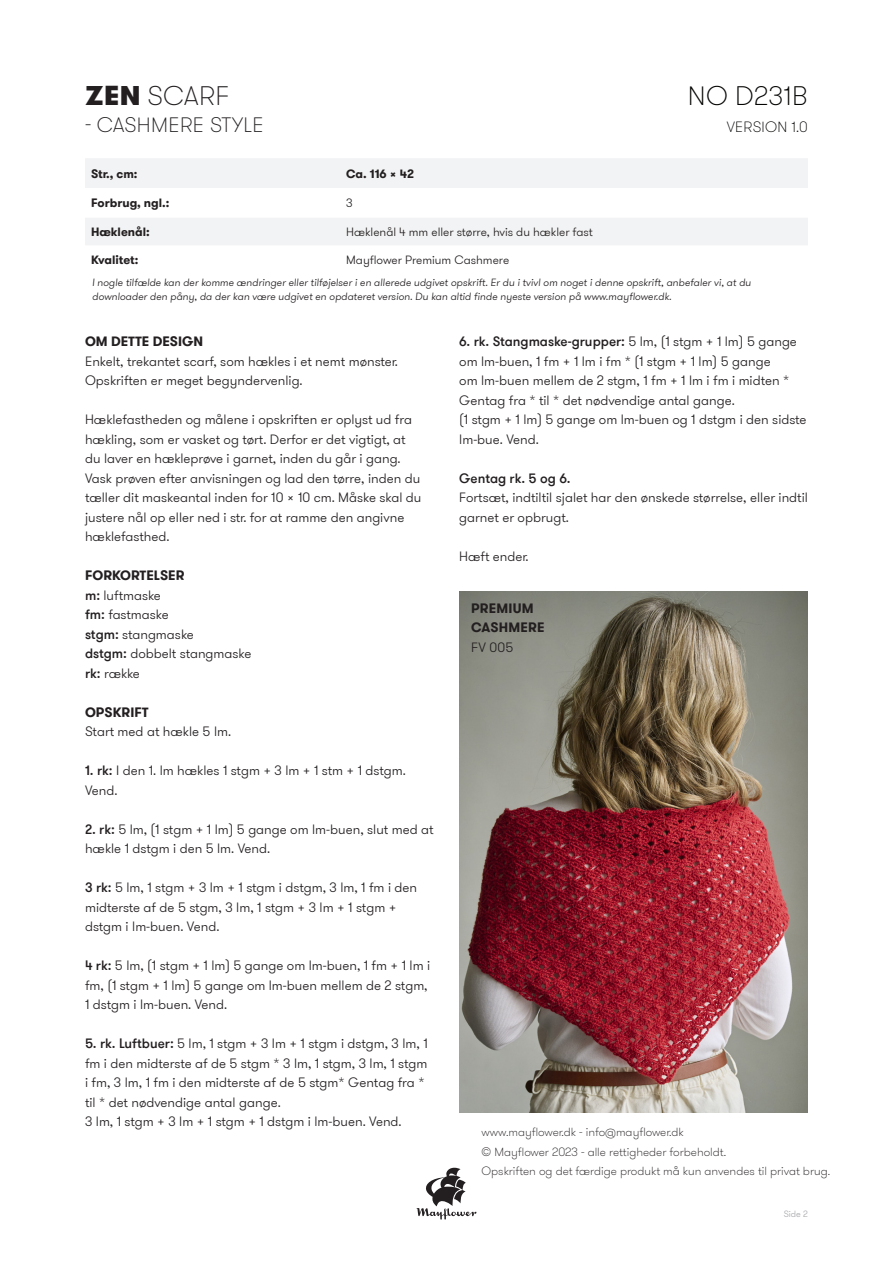
<style>
.page{position:relative;width:893px;height:1263px;background:#fff}
.page>*{position:absolute;margin:0;border:0;box-sizing:border-box;transform-origin:0 0}
.t1{font:100 27px "GT Walsheim Pro";letter-spacing:.015em;color:#231f20}
.t2{font:100 27px "GT Walsheim Pro";letter-spacing:.015em;color:#040503}
.t3{font:100 21px "GT Walsheim Pro";letter-spacing:.015em;color:#231f20}
.t4{font:100 15px "GT Walsheim Pro";letter-spacing:.015em;color:#040503}
.t5{font:300 13.5px/19.5px "GT Walsheim Pro";color:#231f20}
.t6{font:700 13.5px/19.5px "GT Walsheim Pro";color:#231f20}
.t7{font:500 13.5px "GT Walsheim Pro";color:#231f20}
.t8{font:100 12px "GT Walsheim Pro";color:#231f20}
.t9{font:300 12px "GT Walsheim Pro";color:#231f20}
.t10{font:700 12px "GT Walsheim Pro";color:#231f20}
.t11{font:italic 300 10.5px/13.5px "GT Walsheim Pro";color:#231f20}
.t12{font:300 9px "GT Walsheim Pro";color:#a8a9ad}
.s1{font-weight:900}
.s2{font-weight:500}
</style>
<div class="page">
<svg style="left:417px;top:1168px;width:59px;height:51px"></svg>
<svg style="left:85px;top:158px;width:723px;height:87px;fill:#f2f3f4"></svg>
<img style="left:459px;top:591px;width:349px;height:521px">
<p class="t1" style="left:85px;top:79px;width:146px"><span class="s1">ZEN</span> SCARF</p>
<p class="t3" style="left:85px;top:111px;width:180px">- CASHMERE STYLE</p>
<p class="t10" style="left:91px;top:166px;width:48px">Str., cm:</p>
<p class="t10" style="left:346px;top:166px;width:69px">Ca. 116 x 42</p>
<p class="t10" style="left:91px;top:195px;width:80px">Forbrug, ngl.:</p>
<p class="t9" style="left:346px;top:196px;width:8px">3</p>
<p class="t10" style="left:91px;top:224px;width:60px">Hæklenål:</p>
<p class="t9" style="left:346px;top:224px;width:248px">Hæklenål 4 mm eller større, hvis du hækler fast</p>
<p class="t10" style="left:91px;top:252px;width:49px">Kvalitet:</p>
<p class="t9" style="left:346px;top:252px;width:165px">Mayflower Premium Cashmere</p>
<p class="t2" style="left:688px;top:79px;width:121px">NO D231B</p>
<p class="t4" style="left:727px;top:117px;width:83px">VERSION 1.0</p>
<p class="t11" style="left:92px;top:276px;width:660px">I nogle tilfælde kan der komme ændringer eller tilføjelser i en allerede udgivet opskrift. Er du i tvivl om noget i denne opskrift, anbefaler vi, at du downloader den påny, da der kan være udgivet en opdateret version. Du kan altid finde nyeste version på www.mayflower.dk.</p>
<p class="t6" style="left:85px;top:332px;width:120px">OM DETTE DESIGN</p>
<p class="t5" style="left:85px;top:351px;width:314px">Enkelt, trekantet scarf, som hækles i et nemt mønster.<br>Opskriften er meget begyndervenlig.</p>
<p class="t5" style="left:85px;top:410px;width:329px">Hæklefastheden og målene i opskriften er oplyst ud fra</p>
<p class="t5" style="left:85px;top:429px;width:338px">hækling, som er vasket og tørt. Derfor er det vigtigt, at du laver en hækleprøve i garnet, inden du går i gang.<br>Vask prøven efter anvisningen og lad den tørre, inden du tæller dit maskeantal inden for 10 x 10 cm. Måske skal du justere nål op eller ned i str. for at ramme den angivne hæklefasthed.</p>
<p class="t6" style="left:85px;top:566px;width:101px">FORKORTELSER</p>
<p class="t5" style="left:85px;top:585px;width:77px"><span class="s2">m:</span> luftmaske</p>
<p class="t5" style="left:85px;top:605px;width:85px"><span class="s2">fm:</span> fastmaske</p>
<p class="t5" style="left:85px;top:624px;width:110px"><span class="s2">stgm:</span> stangmaske</p>
<p class="t5" style="left:85px;top:644px;width:168px"><span class="s2">dstgm:</span> dobbelt stangmaske</p>
<p class="t5" style="left:85px;top:663px;width:56px"><span class="s2">rk:</span> række</p>
<p class="t6" style="left:85px;top:702px;width:65px">OPSKRIFT</p>
<p class="t5" style="left:85px;top:722px;width:148px">Start med at hækle 5 lm.</p>
<p class="t5" style="left:85px;top:761px;width:322px"><span class="s2">1. rk:</span> I den 1. lm hækles 1 stgm + 3 lm + 1 stm + 1 dstgm.<br>Vend.</p>
<p class="t5" style="left:85px;top:819px;width:350px"><span class="s2">2. rk:</span> 5 lm, (1 stgm + 1 lm) 5 gange om lm-buen, slut med at hækle 1 dstgm i den 5 lm. Vend.</p>
<p class="t5" style="left:85px;top:878px;width:334px"><span class="s2">3 rk:</span> 5 lm, 1 stgm + 3 lm + 1 stgm i dstgm, 3 lm, 1 fm i den midterste af de 5 stgm, 3 lm, 1 stgm + 3 lm + 1 stgm + dstgm i lm-buen. Vend.</p>
<p class="t5" style="left:85px;top:956px;width:347px"><span class="s2">4 rk:</span> 5 lm, (1 stgm + 1 lm) 5 gange om lm-buen, 1 fm + 1 lm i fm, (1 stgm + 1 lm) 5 gange om lm-buen mellem de 2 stgm,<br>1 dstgm i lm-buen. Vend.</p>
<p class="t5" style="left:85px;top:1034px;width:344px"><span class="s2">5. rk. Luftbuer:</span> 5 lm, 1 stgm + 3 lm + 1 stgm i dstgm, 3 lm, 1 fm i den midterste af de 5 stgm * 3 lm, 1 stgm, 3 lm, 1 stgm i fm, 3 lm, 1 fm i den midterste af de 5 stgm* Gentag fra * til * det nødvendige antal gange.</p>
<p class="t5" style="left:85px;top:1112px;width:318px">3 lm, 1 stgm + 3 lm + 1 stgm + 1 dstgm i lm-buen. Vend.</p>
<p class="t5" style="left:459px;top:332px;width:339px"><span class="s2">6. rk. Stangmaske-grupper:</span> 5 lm, (1 stgm + 1 lm) 5 gange om lm-buen, 1 fm + 1 lm i fm * (1 stgm + 1 lm) 5 gange<br>om lm-buen mellem de 2 stgm, 1 fm + 1 lm i fm i midten * Gentag fra * til * det nødvendige antal gange.</p>
<p class="t5" style="left:459px;top:410px;width:349px">(1 stgm + 1 lm) 5 gange om lm-buen og 1 dstgm i den sidste lm-bue. Vend.</p>
<p class="t7" style="left:459px;top:469px;width:113px">Gentag rk. 5 og 6.</p>
<p class="t5" style="left:459px;top:488px;width:350px">Fortsæt, indtiltil sjalet har den ønskede størrelse, eller indtil garnet er opbrugt.</p>
<p class="t5" style="left:459px;top:546px;width:71px">Hæft ender.</p>
<p class="t6" style="left:471px;top:598px;width:75px">PREMIUM<br>CASHMERE</p>
<p class="t5" style="left:471px;top:638px;width:44px">FV 005</p>
<p class="t8" style="left:482px;top:1124px;width:204px">www.mayflower.dk - info@mayflower.dk</p>
<p class="t8" style="left:482px;top:1144px;width:246px">© Mayflower 2023 - alle rettigheder forbeholdt.</p>
<p class="t8" style="left:482px;top:1163px;width:350px">Opskriften og det færdige produkt må kun anvendes til privat brug.</p>
<p class="t12" style="left:784px;top:1208px;width:26px">Side 2</p>
</div>
